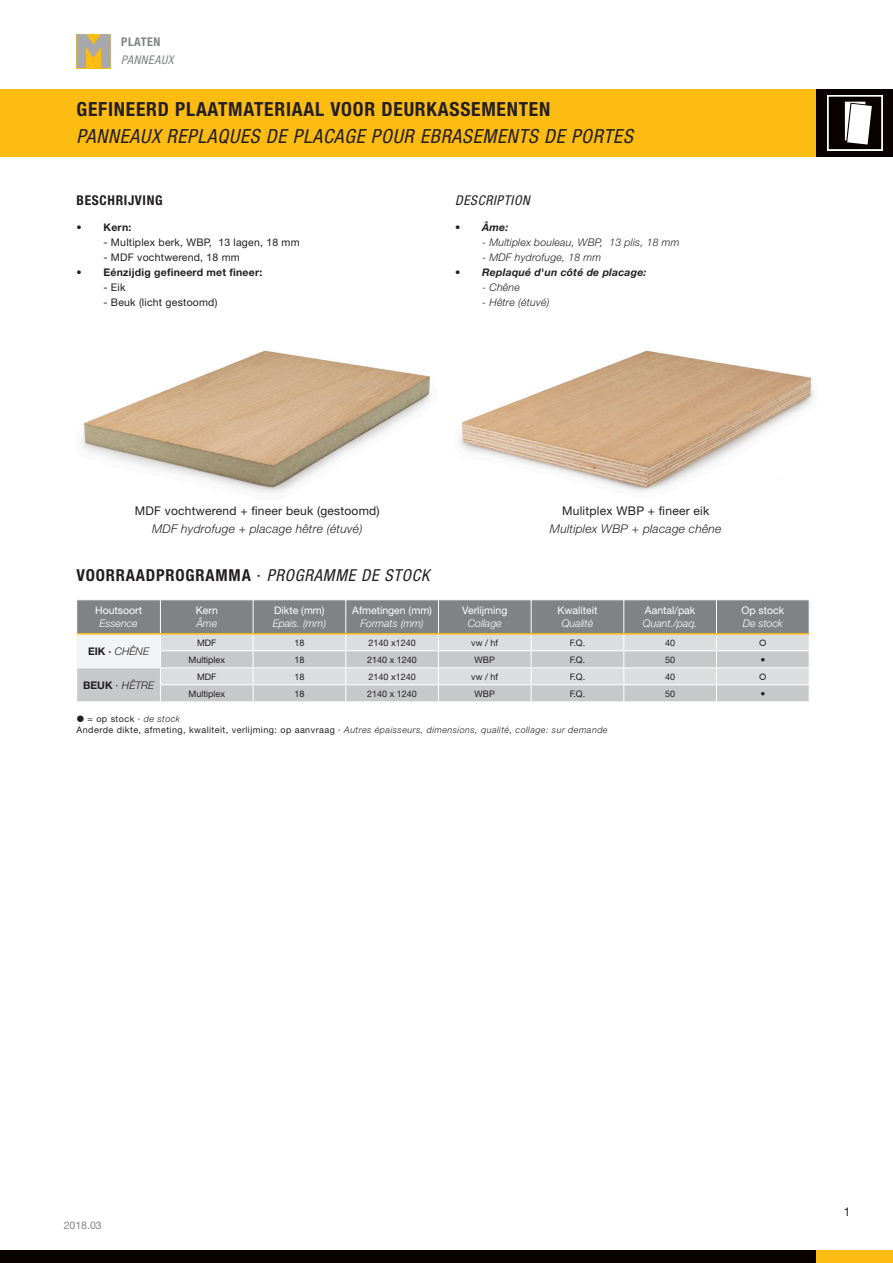
<style>
.page{position:relative;width:893px;height:1263px;background:#fff}
.page>*{position:absolute;margin:0;border:0;box-sizing:border-box;transform-origin:0 0}
.Frans{font:italic condensed 19.5px "Helvetica Neue LT Std";letter-spacing:.04em;color:#231f20}
.Nederlands{font:700 condensed 19.5px "Helvetica Neue LT Std";letter-spacing:.04em;color:#231f20}
.t1{font:700 condensed 16.5px "Helvetica Neue LT Std";letter-spacing:.05em;color:#231f20}
.Nederlands-2{font:700 condensed 13.5px "Helvetica Neue LT Std";letter-spacing:.05em;color:#231f20}
.Frans-2{font:italic condensed 13.5px "Helvetica Neue LT Std";letter-spacing:.05em;color:#231f20}
.Broodtekst_FR{font:12px "Helvetica Neue LT Std";letter-spacing:.02em;color:#231f20}
.Broodtekst_FR-2{font:italic 300 12px "Helvetica Neue LT Std";letter-spacing:.02em;color:#231f20}
.Frans-3{font:italic condensed 12px "Helvetica Neue LT Std";letter-spacing:.05em;color:#808285}
.Nederlands-3{font:700 condensed 12px "Helvetica Neue LT Std";letter-spacing:.05em;color:#808285}
.t2{font:italic 300 10.5px "Helvetica Neue LT Std";letter-spacing:.02em;color:#231f20}
.t3{font:10.5px "Helvetica Neue LT Std";letter-spacing:.02em;color:#231f20}
.tabel_tekst_wit{font:10.5px "Helvetica Neue LT Std";color:#fff}
.tabel_tekst_wit-2{font:italic 300 10.5px "Helvetica Neue LT Std";color:#fff}
.t4{font:700 10.5px "Helvetica Neue LT Std";letter-spacing:.02em;color:#231f20}
.t5{font:italic 700 10.5px "Helvetica Neue LT Std";letter-spacing:.02em;color:#231f20}
.t6{font:10.5px "Helvetica Neue LT Std";color:#808285}
.t7{font:9px "Helvetica Neue LT Std";color:#231f20}
.t8{font:9px "Helvetica Neue LT Std";letter-spacing:.05em;color:#231f20}
.s1{font-weight:400;font-stretch:normal}
.s2{font-weight:400;font-style:italic}
.s3{font-weight:700;font-style:normal}
.s4{font-weight:400;font-style:normal}
.s5{font-weight:300;font-style:italic}
</style>
<div class="page">
<div style="left:0;top:89px;width:817px;height:67px;background:#fdbc12"></div>
<div style="left:816px;top:89px;width:77px;height:67px;background:#080302"></div>
<svg style="left:827px;top:95px;width:56px;height:56px"></svg>
<div style="left:0;top:1250px;width:817px;height:13px;background:#080302"></div>
<div style="left:816px;top:1250px;width:77px;height:13px;background:#fdbc12"></div>
<svg style="left:77px;top:34px;width:34px;height:34px"></svg>
<img style="left:460px;top:350px;width:354px;height:142px">
<img style="left:82px;top:350px;width:349px;height:143px">
<svg style="left:76px;top:600px;width:733px;height:102px;background:#bbb"></svg>
<p class="Nederlands-3" style="left:121px;top:35px;width:41px">PLATEN</p>
<p class="Frans-3" style="left:121px;top:53px;width:54px">PANNEAUX</p>
<p class="Nederlands" style="left:77px;top:98px;width:475px">GEFINEERD PLAATMATERIAAL VOOR DEURKASSEMENTEN</p>
<p class="Frans" style="left:77px;top:125px;width:558px">PANNEAUX REPLAQUES DE PLACAGE POUR EBRASEMENTS DE PORTES</p>
<p class="Nederlands-2" style="left:77px;top:192px;width:88px">BESCHRIJVING</p>
<p class="Frans-2" style="left:455px;top:192px;width:76px">DESCRIPTION</p>
<p class="t4" style="left:77px;top:220px;width:56px">• Kern:</p>
<p class="t3" style="left:104px;top:236px;width:198px">- Multiplex berk, WBP, 13 lagen, 18 mm</p>
<p class="t3" style="left:104px;top:251px;width:138px">- MDF vochtwerend, 18 mm</p>
<p class="t4" style="left:77px;top:265px;width:187px">• Eénzijdig gefineerd met fineer:</p>
<p class="t3" style="left:104px;top:281px;width:24px">- Eik</p>
<p class="t3" style="left:104px;top:296px;width:115px">- Beuk (licht gestoomd)</p>
<p class="t5" style="left:455px;top:220px;width:55px">• Âme:</p>
<p class="t2" style="left:482px;top:236px;width:199px">- Multiplex bouleau, WBP, 13 plis, 18 mm</p>
<p class="t2" style="left:482px;top:251px;width:121px">- MDF hydrofuge, 18 mm</p>
<p class="t5" style="left:455px;top:265px;width:193px">• Replaqué d'un côté de placage:</p>
<p class="t2" style="left:482px;top:281px;width:39px">- Chêne</p>
<p class="t2" style="left:482px;top:296px;width:69px">- Hêtre (étuvé)</p>
<p class="Broodtekst_FR" style="left:135px;top:503px;width:246px">MDF vochtwerend + fineer beuk (gestoomd)</p>
<p class="Broodtekst_FR-2" style="left:152px;top:521px;width:212px">MDF hydrofuge + placage hêtre (étuvé)</p>
<p class="Broodtekst_FR" style="left:562px;top:503px;width:149px">Mulitplex WBP + fineer eik</p>
<p class="Broodtekst_FR-2" style="left:550px;top:521px;width:173px">Multiplex WBP + placage chêne</p>
<p class="t1" style="left:77px;top:565px;width:354px">VOORRAADPROGRAMMA <span class="s1">·</span> <span class="s2">PROGRAMME DE STOCK</span></p>
<p class="tabel_tekst_wit" style="left:95px;top:604px;width:48px">Houtsoort</p>
<p class="tabel_tekst_wit-2" style="left:100px;top:617px;width:40px">Essence</p>
<p class="tabel_tekst_wit" style="left:196px;top:604px;width:24px">Kern</p>
<p class="tabel_tekst_wit-2" style="left:196px;top:617px;width:22px">Âme</p>
<p class="tabel_tekst_wit" style="left:274px;top:604px;width:52px">Dikte (mm)</p>
<p class="tabel_tekst_wit-2" style="left:273px;top:617px;width:55px">Epais. (mm)</p>
<p class="tabel_tekst_wit" style="left:352px;top:604px;width:81px">Afmetingen (mm)</p>
<p class="tabel_tekst_wit-2" style="left:361px;top:617px;width:64px">Formats (mm)</p>
<p class="tabel_tekst_wit" style="left:462px;top:604px;width:47px">Verlijming</p>
<p class="tabel_tekst_wit-2" style="left:468px;top:617px;width:35px">Collage</p>
<p class="tabel_tekst_wit" style="left:558px;top:604px;width:41px">Kwaliteit</p>
<p class="tabel_tekst_wit-2" style="left:562px;top:617px;width:33px">Qualité</p>
<p class="tabel_tekst_wit" style="left:645px;top:604px;width:52px">Aantal/pak</p>
<p class="tabel_tekst_wit-2" style="left:643px;top:617px;width:56px">Quant./paq.</p>
<p class="t2" style="left:88px;top:645px;width:62px"><span class="s3">EIK ·</span> CHÊNE</p>
<p class="t2" style="left:83px;top:679px;width:72px"><span class="s3">BEUK</span> <span class="s4">·</span> HÊTRE</p>
<p class="t7" style="left:197px;top:637px;width:21px">MDF</p>
<p class="t7" style="left:294px;top:637px;width:12px">18</p>
<p class="t7" style="left:368px;top:637px;width:49px">2140 x1240</p>
<p class="t7" style="left:471px;top:637px;width:28px">vw / hf</p>
<p class="t7" style="left:570px;top:637px;width:17px">F.Q.</p>
<p class="t7" style="left:665px;top:637px;width:12px">40</p>
<p class="t7" style="left:189px;top:654px;width:38px">Multiplex</p>
<p class="t7" style="left:294px;top:654px;width:12px">18</p>
<p class="t7" style="left:367px;top:654px;width:51px">2140 x 1240</p>
<p class="t7" style="left:475px;top:654px;width:22px">WBP</p>
<p class="t7" style="left:570px;top:654px;width:17px">F.Q.</p>
<p class="t7" style="left:665px;top:654px;width:12px">50</p>
<p class="t7" style="left:197px;top:671px;width:21px">MDF</p>
<p class="t7" style="left:294px;top:671px;width:12px">18</p>
<p class="t7" style="left:368px;top:671px;width:49px">2140 x1240</p>
<p class="t7" style="left:471px;top:671px;width:28px">vw / hf</p>
<p class="t7" style="left:570px;top:671px;width:17px">F.Q.</p>
<p class="t7" style="left:665px;top:671px;width:12px">40</p>
<p class="t7" style="left:189px;top:688px;width:38px">Multiplex</p>
<p class="t7" style="left:294px;top:688px;width:12px">18</p>
<p class="t7" style="left:367px;top:688px;width:51px">2140 x 1240</p>
<p class="t7" style="left:475px;top:688px;width:22px">WBP</p>
<p class="t7" style="left:570px;top:688px;width:17px">F.Q.</p>
<p class="t7" style="left:665px;top:688px;width:12px">50</p>
<p class="t7" style="left:88px;top:714px;width:94px">= op stock · <span class="s5">de stock</span></p>
<p class="t8" style="left:77px;top:724px;width:533px">Anderde dikte, afmeting, kwaliteit, verlijming: op aanvraag · <span class="s5">Autres épaisseurs, dimensions, qualité, collage: sur demande</span></p>
<p class="tabel_tekst_wit" style="left:741px;top:604px;width:44px">Op stock</p>
<p class="tabel_tekst_wit-2" style="left:743px;top:617px;width:41px">De stock</p>
<p class="t6" style="left:64px;top:1219px;width:39px">2018.03</p>
<h3 class="Broodtekst_FR" style="left:844px;top:1205px;width:8px">1</h3>
</div>
